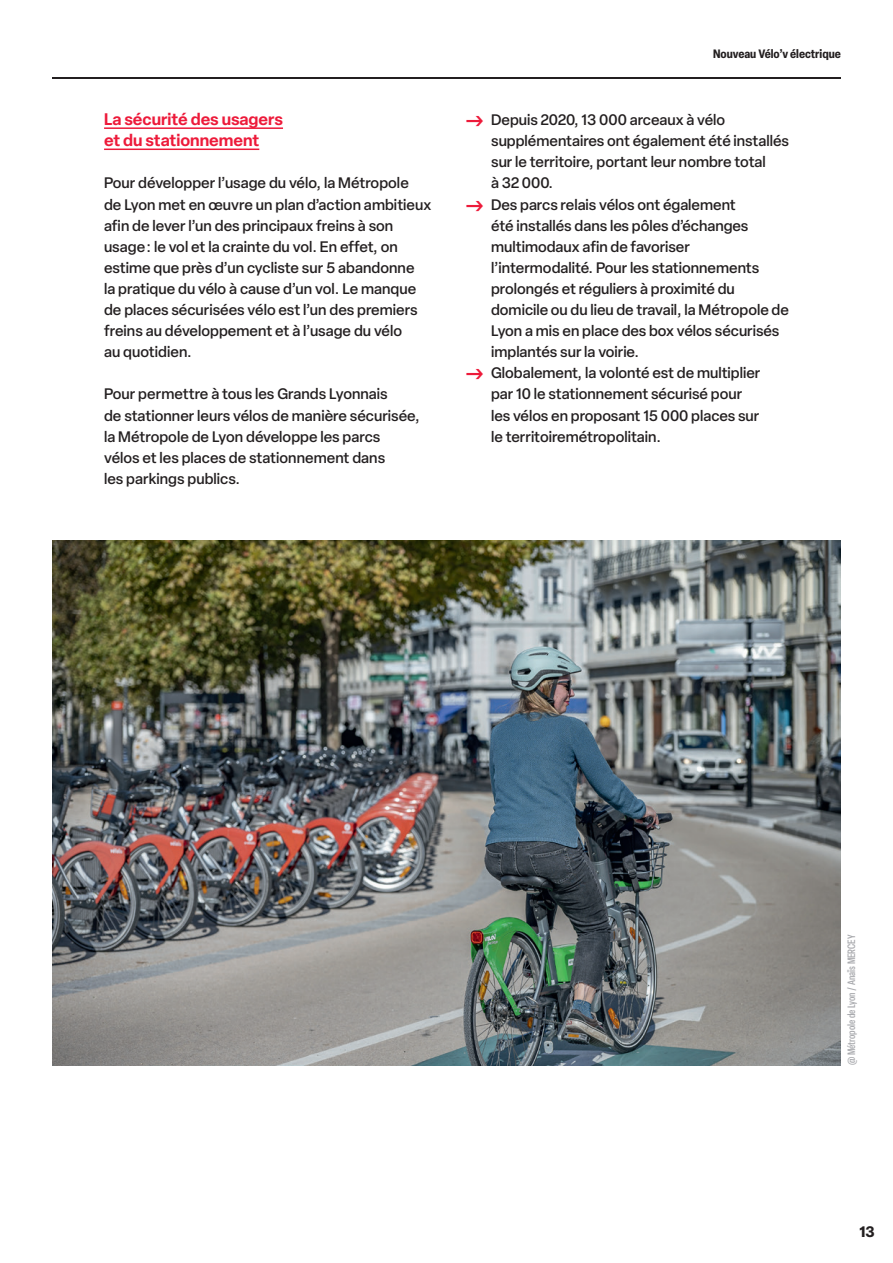
<style>
.page{position:relative;width:893px;height:1263px;background:#fff}
.page>*{position:absolute;margin:0;border:0;box-sizing:border-box;transform-origin:0 0}
.H4_-_Rouge{font:600 16.5px/21.1px "Elza";color:#ed1a3a}
.Texte_courant_-_Noir{font:500 15px/21.1px "Elza";color:#231f20}
.t1{font:700 15px "Elza Text";color:#231f20}
.t2{font:700 condensed 12px "Elza";color:#231f20}
.Crédit_Photo{font:500 condensed 10.5px "Elza";color:#a8a9ad}
.s1{font-weight:400;font-size:27px;color:#ed1a3a}
</style>
<div class="page">
<hr style="left:52px;top:77px;width:789px;height:2px;background:#231f20">
<img style="left:52px;top:540px;width:789px;height:525px">
<hr style="left:104px;top:127px;width:179px;height:2px;background:#ed1a3a">
<hr style="left:104px;top:149px;width:155px;height:1px;background:#ed1a3a">
<p class="H4_-_Rouge" style="left:104px;top:108px;width:180px">La sécurité des usagers et du stationnement</p>
<p class="Texte_courant_-_Noir" style="left:104px;top:172px;width:329px">Pour développer l’usage du vélo, la Métropole<br>de Lyon met en œuvre un plan d’action ambitieux afin de lever l’un des principaux freins à son usage : le vol et la crainte du vol. En effet, on estime que près d’un cycliste sur 5 abandonne<br>la pratique du vélo à cause d’un vol. Le manque de places sécurisées vélo est l’un des premiers freins au développement et à l’usage du vélo<br>au quotidien.</p>
<p class="Texte_courant_-_Noir" style="left:104px;top:383px;width:317px">Pour permettre à tous les Grands Lyonnais<br>de stationner leurs vélos de manière sécurisée, la Métropole de Lyon développe les parcs vélos et les places de stationnement dans<br>les parkings publics.</p>
<p class="t2" style="left:713px;top:45px;width:129px">Nouveau Vélo’v électrique</p>
<p class="Texte_courant_-_Noir" style="left:491px;top:109px;width:299px;text-indent:-26px"><span class="s1">→</span> Depuis 2020, 13 000 arceaux à vélo supplémentaires ont également été installés sur le territoire, portant leur nombre total<br>à 32 000.</p>
<p class="Texte_courant_-_Noir" style="left:491px;top:194px;width:299px;text-indent:-26px"><span class="s1">→</span> Des parcs relais vélos ont également<br>été installés dans les pôles d’échanges multimodaux afin de favoriser l’intermodalité. Pour les stationnements prolongés et réguliers à proximité du domicile ou du lieu de travail, la Métropole de Lyon a mis en place des box vélos sécurisés implantés sur la voirie.</p>
<p class="Texte_courant_-_Noir" style="left:491px;top:362px;width:271px;text-indent:-26px"><span class="s1">→</span> Globalement, la volonté est de multiplier par 10 le stationnement sécurisé pour les vélos en proposant 15 000 places sur le territoiremétropolitain.</p>
<p class="Crédit_Photo" style="left:844px;top:1065px;width:132px;rotate:-90deg">@ Métropole de Lyon / Anaïs MERCEY</p>
<p class="t1" style="left:859px;top:1220px;width:17px">13</p>
</div>
